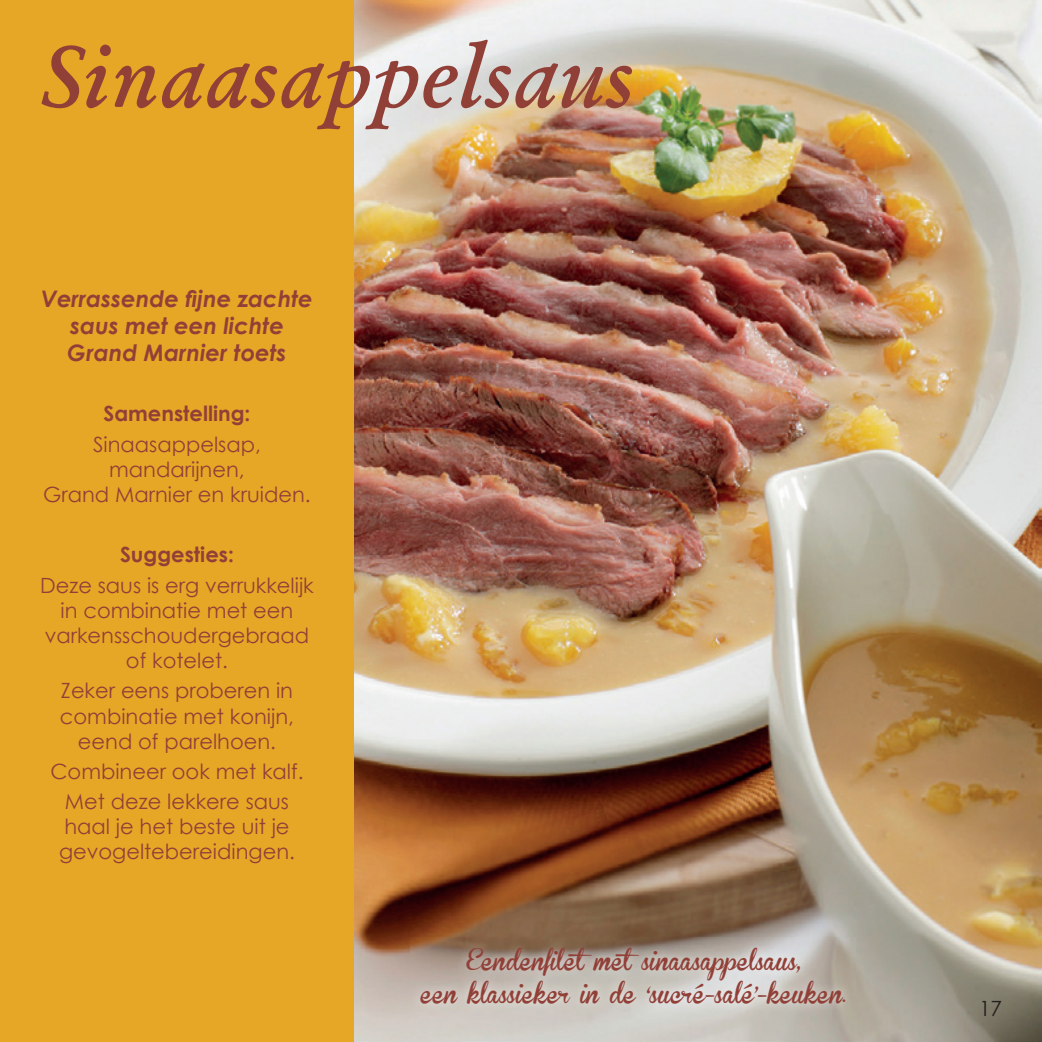
<style>
.page{position:relative;width:1042px;height:1042px;background:#fff}
.page>*{position:absolute;margin:0;border:0;box-sizing:border-box;transform-origin:0 0}
.t1{font:italic 600 87.5px "Garamond";color:#914038}
.t2{font:italic 700 22.75px/27.3px "Century Gothic";color:#914038;text-align:center}
.t3{font:21px/25.2px "Century Gothic";color:#914038;text-align:center}
.t4{font:21px/33.2px "Brannboll Fet";color:#914038;text-align:center}
.t5{font:700 21px "Century Gothic";color:#914038}
.t6{font:21px "Century Gothic";color:#231f20}
</style>
<div class="page">
<img style="left:354px;top:0;width:688px;height:1042px">
<div style="left:0;top:0;width:354px;height:1042px;background:#e7a726"></div>
<img style="left:410px;top:937px;width:445px;height:77px">
<h1 class="t1" style="left:40px;top:18px;width:595px">Sinaasappelsaus</h1>
<p class="t2" style="left:41px;top:284px;width:273px">Verrassende fijne zachte saus met een lichte<br>Grand Marnier toets</p>
<p class="t5" style="left:103px;top:398px;width:149px">Samenstelling:</p>
<p class="t3" style="left:43px;top:431px;width:269px">Sinaasappelsap, mandarijnen,<br>Grand Marnier en kruiden.</p>
<p class="t5" style="left:120px;top:539px;width:115px">Suggesties:</p>
<p class="t3" style="left:40px;top:572px;width:275px">Deze saus is erg verrukkelijk in combinatie met een varkensschoudergebraad of kotelet.</p>
<p class="t3" style="left:60px;top:678px;width:235px">Zeker eens proberen in combinatie met konijn, eend of parelhoen.</p>
<p class="t3" style="left:50px;top:756px;width:254px;line-height:30.1px">Combineer ook met kalf.<br>Met deze lekkere saus</p>
<p class="t3" style="left:59px;top:814px;width:237px;text-align:left">haal je het beste uit je gevogeltebereidingen.</p>
<p class="t4" style="left:421px;top:945px;width:427px">Eendenfiletmetsinaasappelsaus,<br>een klassieker in de ‘sucré-salé’-keuken.</p>
<p class="t6" style="left:979px;top:994px;width:25px">17</p>
</div>
